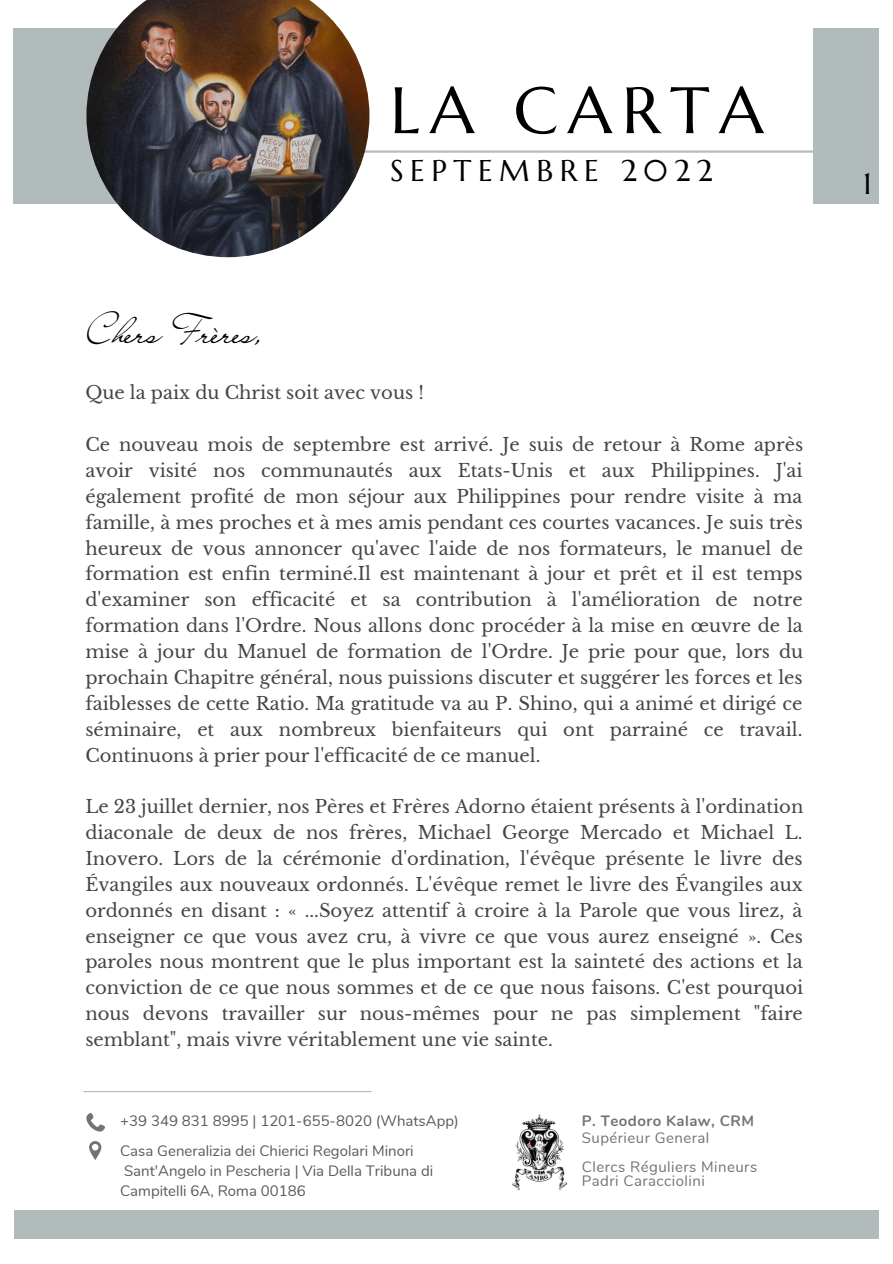
<style>
.page{position:relative;width:893px;height:1264px;background:#fff}
.page>*{position:absolute;margin:0;border:0;box-sizing:border-box;transform-origin:0 0}
.t1{font:65.4px "Marcellus";letter-spacing:.15em;color:#000}
.t2{font:36px "Liana";color:#000}
.t3{font:30px "Marcellus";letter-spacing:.22em;color:#000}
.t4{font:18px/25.8px "Libre Baskerville";color:#454545;text-align:justify}
.t5{font:15px/29.7px "Nunito";color:#595a5a}
.t6{font:15px/29.2px "Nunito";letter-spacing:.03em;color:#737373}
.t7{font:700 15px "Nunito";letter-spacing:.03em;color:#737373}
</style>
<div class="page">
<div style="left:14px;top:1210px;width:864px;height:28px;background:#b1bbbb"></div>
<div style="left:14px;top:28px;width:202px;height:175px;background:#b1bbbb"></div>
<div style="left:813px;top:28px;width:65px;height:175px;background:#b1bbbb"></div>
<hr style="left:286px;top:150px;width:541px;height:3px;background:#b1bbbb">
<img style="left:86px;top:0;width:283px;height:257px">
<hr style="left:84px;top:1090px;width:287px;height:2px;background:#b1bbbb">
<svg style="left:86px;top:1113px;width:19px;height:19px"></svg>
<svg style="left:89px;top:1141px;width:12px;height:19px"></svg>
<img style="left:512px;top:1114px;width:55px;height:77px">
<h1 class="t1" style="left:390px;top:69px;width:375px">LA CARTA</h1>
<h2 class="t2" style="left:86px;top:308px;width:181px">Chers Frères,</h2>
<h3 class="t3" style="left:390px;top:152px;width:324px">SEPTEMBRE 2022</h3>
<p class="t4" style="left:85px;top:380px;width:340px">Que la paix du Christ soit avec vous !</p>
<p class="t4" style="left:85px;top:432px;width:719px">Ce nouveau mois de septembre est arrivé. Je suis de retour à Rome après avoir visité nos communautés aux Etats-Unis et aux Philippines. J'ai également profité de mon séjour aux Philippines pour rendre visite à ma famille, à mes proches et à mes amis pendant ces courtes vacances. Je suis très heureux de vous annoncer qu'avec l'aide de nos formateurs, le manuel de formation est enfin terminé.Il est maintenant à jour et prêt et il est temps d'examiner son efficacité et sa contribution à l'amélioration de notre formation dans l'Ordre. Nous allons donc procéder à la mise en œuvre de la mise à jour du Manuel de formation de l'Ordre. Je prie pour que, lors du prochain Chapitre général, nous puissions discuter et suggérer les forces et les faiblesses de cette Ratio. Ma gratitude va au P. Shino, qui a animé et dirigé ce séminaire, et aux nombreux bienfaiteurs qui ont parrainé ce travail.<br>Continuons à prier pour l'efficacité de ce manuel.</p>
<p class="t4" style="left:85px;top:794px;width:719px">Le 23 juillet dernier, nos Pères et Frères Adorno étaient présents à l'ordination diaconale de deux de nos frères, Michael George Mercado et Michael L.<br>Inovero. Lors de la cérémonie d'ordination, l'évêque présente le livre des Évangiles aux nouveaux ordonnés. L'évêque remet le livre des Évangiles aux ordonnés en disant : « ...Soyez attentif à croire à la Parole que vous lirez, à enseigner ce que vous avez cru, à vivre ce que vous aurez enseigné ». Ces paroles nous montrent que le plus important est la sainteté des actions et la conviction de ce que nous sommes et de ce que nous faisons. C'est pourquoi nous devons travailler sur nous-mêmes pour ne pas simplement "faire semblant", mais vivre véritablement une vie sainte.</p>
<p class="t5" style="left:120px;top:1106px;width:340px">+39 349 831 8995 | 1201-655-8020 (WhatsApp)<br>Casa Generalizia dei Chierici Regolari Minori</p>
<p class="t5" style="left:120px;top:1160px;width:314px;line-height:20.2px">Sant'Angelo in Pescheria | Via Della Tribuna di<br>Campitelli 6A, Roma 00186</p>
<p class="t7" style="left:581px;top:1110px;width:174px">P. Teodoro Kalaw, CRM</p>
<p class="t6" style="left:581px;top:1122px;width:177px">Supérieur General<br>Clercs Réguliers Mineurs</p>
<p class="t6" style="left:581px;top:1166px;width:124px">Padri Caracciolini</p>
<h3 class="t3" style="left:863px;top:165px;width:10px">1</h3>
</div>
